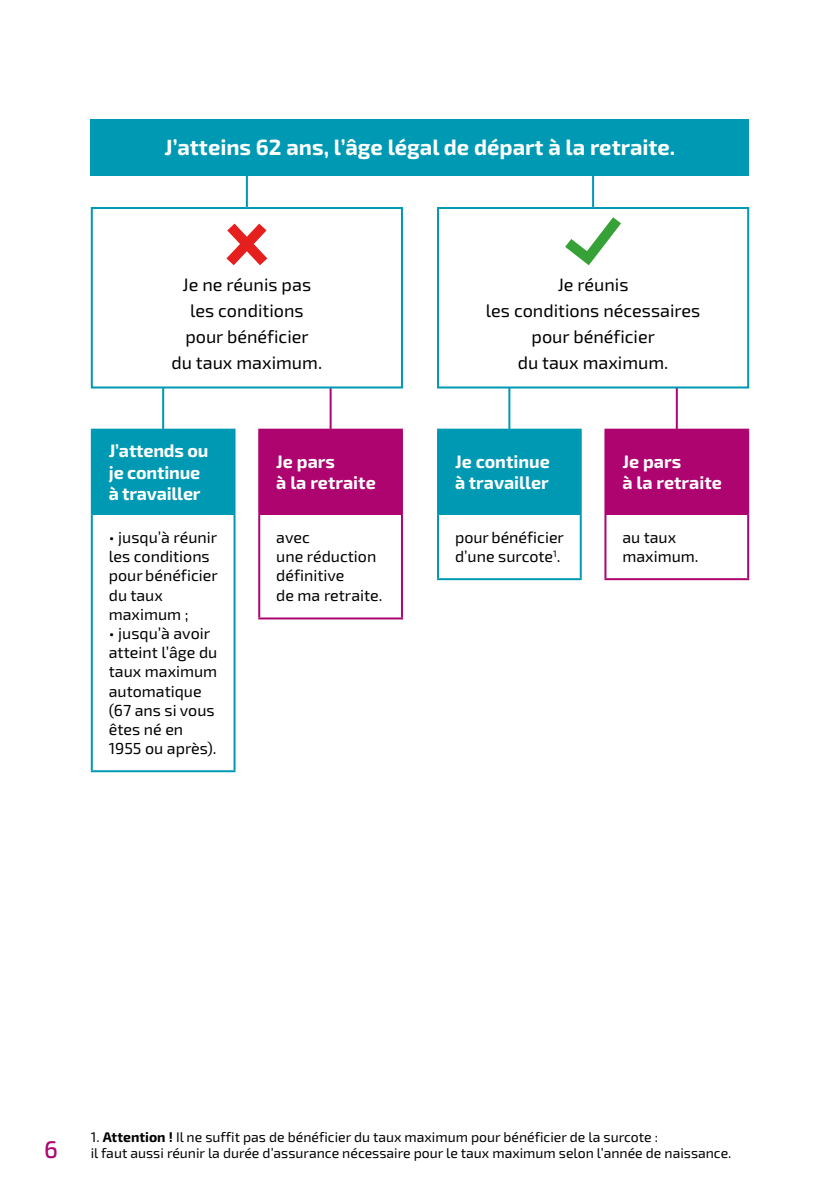
<style>
.page{position:relative;width:840px;height:1191px;background:#fff}
.page>*{position:absolute;margin:0;border:0;box-sizing:border-box;transform-origin:0 0}
.t1{font:500 24px "Exo 2";color:#ad0470}
.Titre_Encart{font:700 22px "Exo 2";color:#fff}
.TXT_Encart{font:18px/26px "Exo 2";color:#000;text-align:center}
.Titre_Encart-2{font:700 18px/21.6px "Exo 2";color:#fff}
.TXT_Encart-2{font:16px/19.2px "Exo 2";color:#000}
.Note{font:14px/16.8px "Exo 2";color:#000}
.s1{font-weight:700}
</style>
<div class="page">
<div style="left:91px;top:119px;width:657px;height:57px;background:#0099b3"></div>
<hr style="left:246px;top:173px;width:2px;height:34px;background:#0099b3">
<hr style="left:591px;top:173px;width:2px;height:34px;background:#0099b3">
<hr style="left:162px;top:386px;width:2px;height:46px;background:#0099b3">
<hr style="left:329px;top:386px;width:2px;height:46px;background:#ad0470">
<hr style="left:508px;top:386px;width:2px;height:46px;background:#0099b3">
<hr style="left:675px;top:386px;width:2px;height:46px;background:#ad0470">
<svg style="left:226px;top:224px;width:41px;height:41px"></svg>
<div style="left:91px;top:207px;width:312px;height:181px;border:2px solid #0099b3"></div>
<svg style="left:565px;top:217px;width:55px;height:48px"></svg>
<div style="left:437px;top:207px;width:311px;height:181px;border:2px solid #0099b3"></div>
<div style="left:259px;top:430px;width:143px;height:85px;background:#ad0470"></div>
<hr style="left:258px;top:429px;width:145px;height:2px;background:#ad0470">
<hr style="left:258px;top:431px;width:2px;height:84px;background:#ad0470">
<hr style="left:401px;top:431px;width:2px;height:84px;background:#ad0470">
<hr style="left:258px;top:515px;width:2px;height:102px;background:#ad0470">
<hr style="left:401px;top:515px;width:2px;height:102px;background:#ad0470">
<hr style="left:258px;top:617px;width:145px;height:2px;background:#ad0470">
<div style="left:92px;top:430px;width:142px;height:85px;background:#0099b3"></div>
<hr style="left:91px;top:429px;width:144px;height:2px;background:#0099b3">
<hr style="left:91px;top:431px;width:2px;height:84px;background:#0099b3">
<hr style="left:233px;top:431px;width:2px;height:84px;background:#0099b3">
<hr style="left:91px;top:515px;width:2px;height:255px;background:#0099b3">
<hr style="left:233px;top:515px;width:2px;height:255px;background:#0099b3">
<hr style="left:91px;top:770px;width:144px;height:2px;background:#0099b3">
<div style="left:605px;top:430px;width:142px;height:85px;background:#ad0470"></div>
<hr style="left:604px;top:429px;width:144px;height:2px;background:#ad0470">
<hr style="left:604px;top:431px;width:2px;height:84px;background:#ad0470">
<hr style="left:746px;top:431px;width:2px;height:84px;background:#ad0470">
<hr style="left:604px;top:515px;width:2px;height:63px;background:#ad0470">
<hr style="left:746px;top:515px;width:2px;height:63px;background:#ad0470">
<hr style="left:604px;top:578px;width:144px;height:2px;background:#ad0470">
<div style="left:438px;top:430px;width:142px;height:85px;background:#0099b3"></div>
<hr style="left:437px;top:429px;width:144px;height:2px;background:#0099b3">
<hr style="left:437px;top:431px;width:2px;height:84px;background:#0099b3">
<hr style="left:579px;top:431px;width:2px;height:84px;background:#0099b3">
<hr style="left:437px;top:515px;width:2px;height:63px;background:#0099b3">
<hr style="left:579px;top:515px;width:2px;height:63px;background:#0099b3">
<hr style="left:437px;top:578px;width:144px;height:2px;background:#0099b3">
<p class="Titre_Encart" style="left:164px;top:134px;width:512px">J’atteins 62 ans, l’âge légal de départ à la retraite.</p>
<p class="TXT_Encart" style="left:171px;top:272px;width:152px">Je ne réunis pas les conditions pour bénéficier<br>du taux maximum.</p>
<p class="TXT_Encart" style="left:485px;top:272px;width:216px">Je réunis<br>les conditions nécessaires pour bénéficier<br>du taux maximum.</p>
<p class="Titre_Encart-2" style="left:109px;top:440px;width:101px">J’attends ou je continue à travailler</p>
<p class="TXT_Encart-2" style="left:109px;top:528px;width:110px">• jusqu’à réunir les conditions pour bénéficier du taux maximum ;</p>
<p class="TXT_Encart-2" style="left:109px;top:624px;width:110px">• jusqu’à avoir atteint l’âge du taux maximum automatique (67 ans si vous êtes né en<br>1955 ou après).</p>
<p class="Titre_Encart-2" style="left:276px;top:451px;width:101px">Je pars<br>à la retraite</p>
<p class="TXT_Encart-2" style="left:276px;top:528px;width:108px">avec<br>une réduction définitive<br>de ma retraite.</p>
<p class="Titre_Encart-2" style="left:455px;top:451px;width:96px">Je continue à travailler</p>
<p class="TXT_Encart-2" style="left:455px;top:528px;width:110px">pour bénéficier d’une surcote<sup>1</sup>.</p>
<p class="Titre_Encart-2" style="left:622px;top:451px;width:101px">Je pars<br>à la retraite</p>
<p class="TXT_Encart-2" style="left:622px;top:528px;width:78px">au taux maximum.</p>
<h1 class="t1" style="left:44px;top:1135px;width:15px">6</h1>
<p class="Note" style="left:91px;top:1128px;width:641px">1. <span class="s1">Attention !</span> Il ne suffit pas de bénéficier du taux maximum pour bénéficier de la surcote :<br>il faut aussi réunir la durée d’assurance nécessaire pour le taux maximum selon l’année de naissance.</p>
</div>
